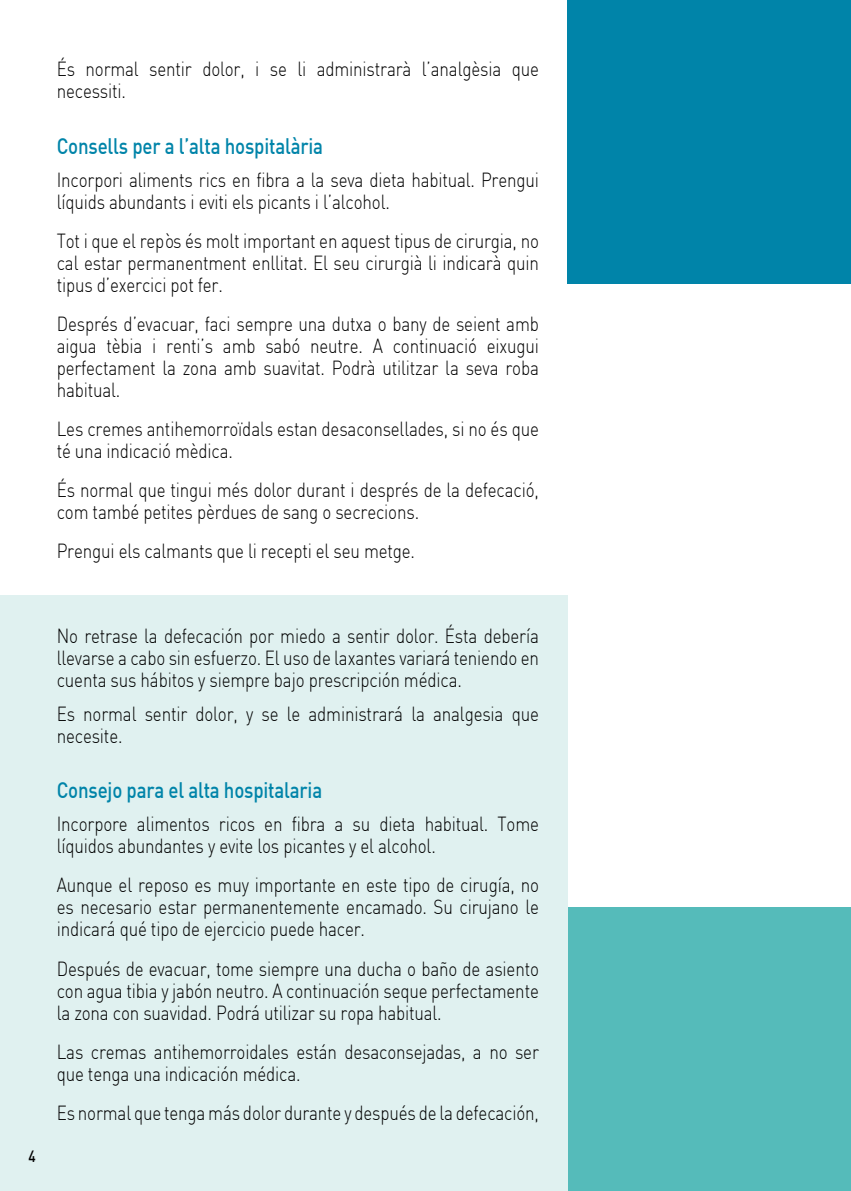
<style>
.page{position:relative;width:851px;height:1191px;background:#fff}
.page>*{position:absolute;margin:0;border:0;box-sizing:border-box;transform-origin:0 0}
.t1{font:22px "DIN Medium";letter-spacing:-.01em;color:#0084a9;scale:.85 1}
.t2{font:20px/22px "DIN Light";letter-spacing:-.01em;color:#000;scale:.85 1}
.t3{font:16px "DIN Medium";color:#000;scale:.85 1}
</style>
<div class="page">
<div style="left:567px;top:0;width:283px;height:283px;background:#0084a9"></div>
<div style="left:567px;top:907px;width:283px;height:284px;background:#55bbba"></div>
<div style="left:0;top:595px;width:567px;height:596px;background:#e0f1f0"></div>
<p class="t2" style="left:57px;top:58px;width:568px">És normal sentir dolor, i se li administrarà l’analgèsia que necessiti.</p>
<p class="t1" style="left:57px;top:132px;width:315px">Consells per a l’alta hospitalària</p>
<p class="t2" style="left:57px;top:168px;width:568px">Incorpori aliments rics en fibra a la seva dieta habitual. Prengui líquids abundants i eviti els picants i l’alcohol.</p>
<p class="t2" style="left:57px;top:229px;width:568px;text-align:justify">Tot i que el repòs és molt important en aquest tipus de cirurgia, no cal estar permanentment enllitat. El seu cirurgià li indicarà quin tipus d’exercici pot fer.</p>
<p class="t2" style="left:57px;top:312px;width:568px;text-align:justify">Després d’evacuar, faci sempre una dutxa o bany de seient amb aigua tèbia i renti’s amb sabó neutre. A continuació eixugui perfectament la zona amb suavitat. Podrà utilitzar la seva roba habitual.</p>
<p class="t2" style="left:57px;top:417px;width:568px">Les cremes antihemorroïdals estan desaconsellades, si no és que té una indicació mèdica.</p>
<p class="t2" style="left:57px;top:478px;width:568px">És normal que tingui més dolor durant i després de la defecació, com també petites pèrdues de sang o secrecions.</p>
<p class="t2" style="left:57px;top:539px;width:423px">Prengui els calmants que li recepti el seu metge.</p>
<p class="t3" style="left:28px;top:1145px;width:10px">4</p>
<p class="t2" style="left:57px;top:625px;width:568px;text-align:justify">No retrase la defecación por miedo a sentir dolor. Ésta debería llevarse a cabo sin esfuerzo. El uso de laxantes variará teniendo en cuenta sus hábitos y siempre bajo prescripción médica.</p>
<p class="t2" style="left:57px;top:702px;width:568px">Es normal sentir dolor, y se le administrará la analgesia que necesite.</p>
<p class="t1" style="left:57px;top:776px;width:314px">Consejo para el alta hospitalaria</p>
<p class="t2" style="left:57px;top:813px;width:568px">Incorpore alimentos ricos en fibra a su dieta habitual. Tome líquidos abundantes y evite los picantes y el alcohol.</p>
<p class="t2" style="left:57px;top:874px;width:569px;text-align:justify">Aunque el reposo es muy importante en este tipo de cirugía, no es necesario estar permanentemente encamado. Su cirujano le indicará qué tipo de ejercicio puede hacer.</p>
<p class="t2" style="left:57px;top:957px;width:568px;text-align:justify">Después de evacuar, tome siempre una ducha o baño de asiento con agua tibia y jabón neutro. A continuación seque perfectamente la zona con suavidad. Podrá utilizar su ropa habitual.</p>
<p class="t2" style="left:57px;top:1040px;width:568px">Las cremas antihemorroidales están desaconsejadas, a no ser que tenga una indicación médica.</p>
<p class="t2" style="left:57px;top:1101px;width:569px">Es normal que tenga más dolor durante y después de la defecación,</p>
</div>
